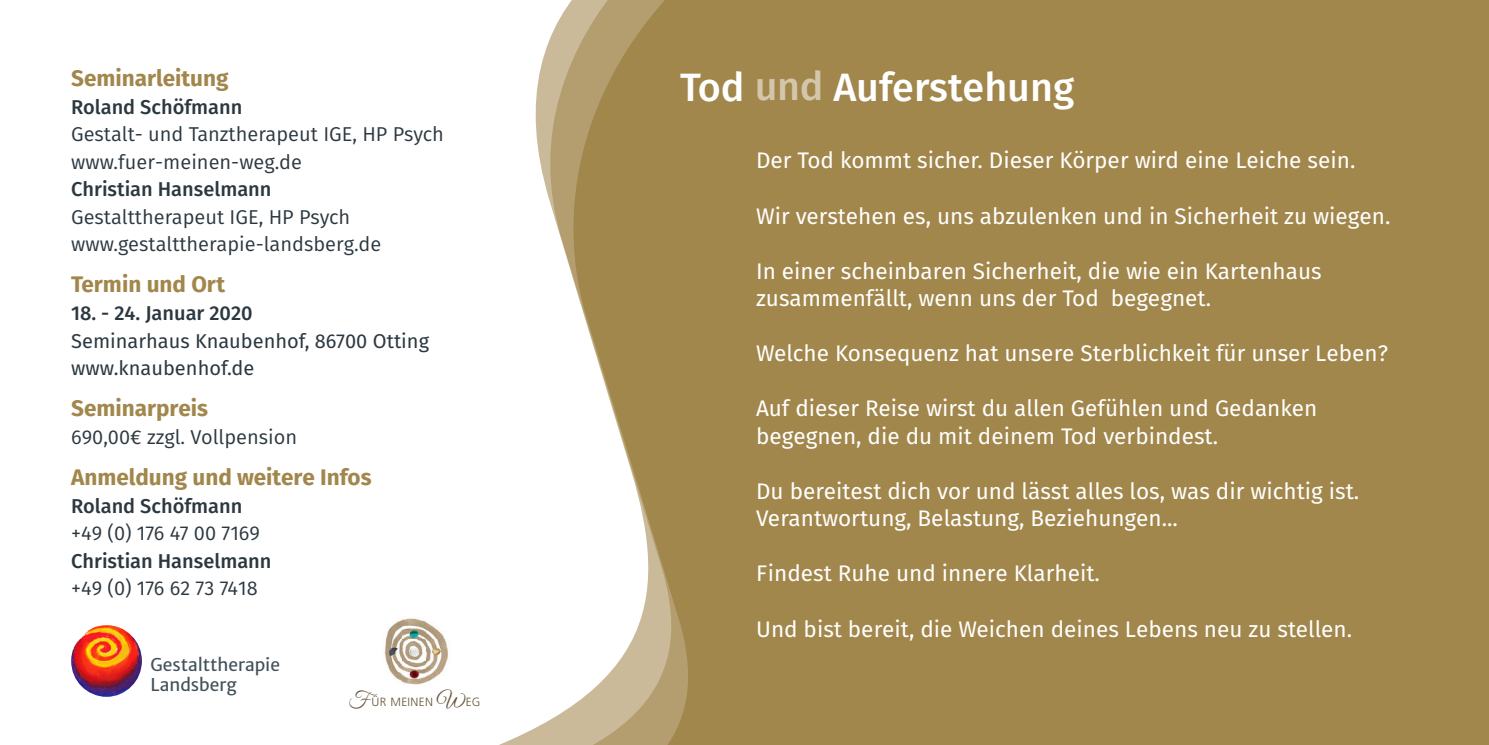
<style>
.page{position:relative;width:1489px;height:745px;background:#fff}
.page>*{position:absolute;margin:0;border:0;box-sizing:border-box;transform-origin:0 0}
.t1{font:500 39.5px "Fira Sans";color:#fff}
.texto{font:22.5px/27.5px "Fira Sans";color:#fff}
.texto-2{font:700 22.5px "Fira Sans";color:#a2874c}
.texto-3{font:20px "Fira Sans";color:#2c3840}
.texto-4{font:500 20px "Fira Sans";color:#2c3840}
.texto-5{font:20px "Fira Sans";color:#2c3840}
.texto-6{font:17.5px "Merriweather Sans";color:#425159}
.t2{font:300 12px "Frutiger";letter-spacing:.03em;color:#68553a}
.s1{font-family:"Great Vibes";font-weight:400;font-size:20.5px}
</style>
<div class="page">
<div style="left:58px;top:0;width:1430px;height:744px;background:#a2874c"></div>
<svg style="left:58px;top:0;width:613px;height:744px;fill:#fff"></svg>
<img style="left:71px;top:624px;width:71px;height:72px;border-radius:36px">
<div style="left:334px;top:615px;width:152px;height:92px;background:#fff"></div>
<img style="left:384px;top:618px;width:65px;height:66px">
<p class="texto-2" style="left:71px;top:59px;width:159px">Seminarleitung</p>
<p class="texto-4" style="left:71px;top:90px;width:173px">Roland Schöfmann</p>
<p class="texto-3" style="left:71px;top:119px;width:374px">Gestalt- und Tanztherapeut IGE, HP Psych</p>
<p class="texto-3" style="left:71px;top:147px;width:232px">www.fuer-meinen-weg.de</p>
<p class="texto-4" style="left:71px;top:173px;width:202px">Christian Hanselmann</p>
<p class="texto-3" style="left:71px;top:202px;width:281px">Gestalttherapeut IGE, HP Psych</p>
<p class="texto-3" style="left:71px;top:229px;width:312px">www.gestalttherapie-landsberg.de</p>
<p class="texto-2" style="left:71px;top:265px;width:155px">Termin und Ort</p>
<p class="texto-4" style="left:71px;top:297px;width:183px">18. - 24. Januar 2020</p>
<p class="texto-5" style="left:71px;top:325px;width:359px">Seminarhaus Knaubenhof, 86700 Otting</p>
<p class="texto-5" style="left:71px;top:353px;width:185px">www.knaubenhof.de</p>
<p class="texto-2" style="left:71px;top:389px;width:138px">Seminarpreis</p>
<p class="texto-3" style="left:71px;top:422px;width:227px">690,00€ zzgl. Vollpension</p>
<p class="texto-2" style="left:71px;top:458px;width:302px">Anmeldung und weitere Infos</p>
<p class="texto-4" style="left:71px;top:489px;width:173px">Roland Schöfmann</p>
<p class="texto-3" style="left:71px;top:518px;width:190px">+49 (0) 176 47 00 7169</p>
<p class="texto-4" style="left:71px;top:544px;width:202px">Christian Hanselmann</p>
<p class="texto-3" style="left:71px;top:573px;width:188px">+49 (0) 176 62 73 7418</p>
<p class="texto-6" style="left:150px;top:653px;width:131px">Gestalttherapie</p>
<p class="texto-6" style="left:150px;top:673px;width:88px">Landsberg</p>
<p class="t2" style="left:348px;top:694px;width:133px"><span class="s1">F</span>ÜR MEINEN <span class="s1">W</span>EG</p>
<p class="t1" style="left:680px;top:55px;width:395px">Tod und Auferstehung</p>
<p class="texto" style="left:756px;top:146px;width:600px">Der Tod kommt sicher. Dieser Körper wird eine Leiche sein.</p>
<p class="texto" style="left:756px;top:201px;width:635px">Wir verstehen es, uns abzulenken und in Sicherheit zu wiegen.</p>
<p class="texto" style="left:756px;top:256px;width:567px">In einer scheinbaren Sicherheit, die wie ein Kartenhaus zusammenfällt, wenn uns der Tod begegnet.</p>
<p class="texto" style="left:756px;top:339px;width:633px">Welche Konsequenz hat unsere Sterblichkeit für unser Leben?</p>
<p class="texto" style="left:756px;top:394px;width:562px">Auf dieser Reise wirst du allen Gefühlen und Gedanken begegnen, die du mit deinem Tod verbindest.</p>
<p class="texto" style="left:756px;top:476px;width:604px">Du bereitest dich vor und lässt alles los, was dir wichtig ist.<br>Verantwortung, Belastung, Beziehungen...</p>
<p class="texto" style="left:756px;top:559px;width:345px">Findest Ruhe und innere Klarheit.</p>
<p class="texto" style="left:756px;top:614px;width:597px">Und bist bereit, die Weichen deines Lebens neu zu stellen.</p>
</div>
